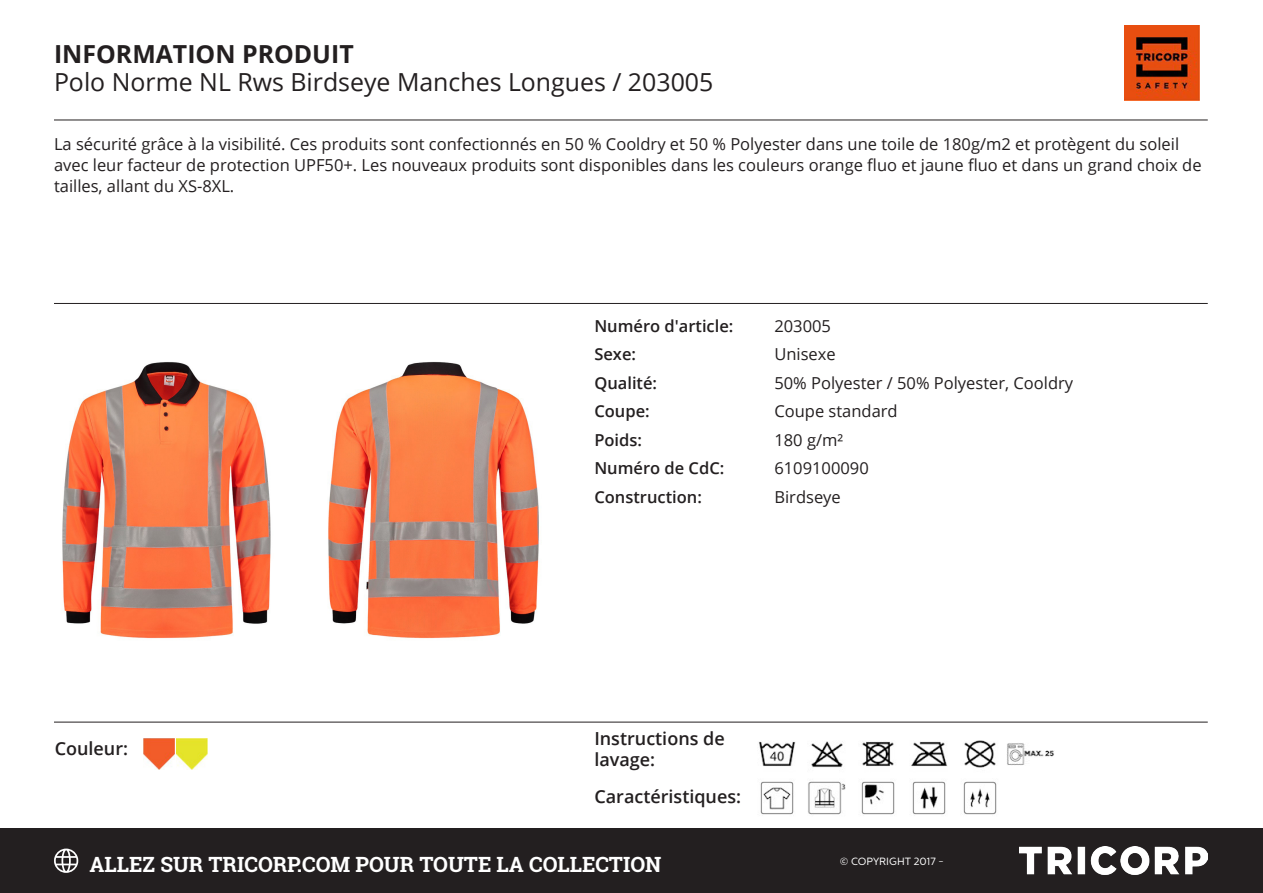
<style>
.page{position:relative;width:1263px;height:893px;background:#fff}
.page>*{position:absolute;margin:0;border:0;box-sizing:border-box;transform-origin:0 0}
.t1{font:24.9px "Open Sans";color:#231f20}
.t2{font:700 24.9px "Open Sans";color:#231f20}
.t3{font:700 21px "Roboto Slab";color:#fff}
.t4{font:600 18px/21.6px "Open Sans";color:#231f20}
.Kenmerken{font:16.5px/21px "Open Sans";color:#231f20}
.Kenmerk{font:16.5px "Open Sans";color:#231f20}
.Kenmerk-2{font:600 16.5px "Open Sans";color:#231f20}
.t5{font:10.5px "Centrale Sans";color:#fff}
</style>
<div class="page">
<img style="left:1124px;top:26px;width:75px;height:74px">
<img style="left:62px;top:362px;width:209px;height:277px">
<img style="left:328px;top:362px;width:212px;height:277px">
<img style="left:862px;top:741px;width:32px;height:25px">
<img style="left:758px;top:741px;width:38px;height:25px">
<img style="left:1007px;top:743px;width:47px;height:22px">
<img style="left:811px;top:741px;width:32px;height:27px">
<img style="left:964px;top:740px;width:32px;height:28px">
<img style="left:911px;top:741px;width:37px;height:25px">
<img style="left:861px;top:781px;width:34px;height:34px">
<img style="left:760px;top:781px;width:34px;height:34px">
<img style="left:808px;top:781px;width:38px;height:34px">
<img style="left:963px;top:781px;width:34px;height:34px">
<img style="left:912px;top:781px;width:34px;height:34px">
<img style="left:143px;top:738px;width:31px;height:31px">
<img style="left:176px;top:738px;width:31px;height:31px">
<hr style="left:54px;top:120px;width:1154px;height:1px;background:#231f20">
<hr style="left:54px;top:303px;width:1154px;height:1px;background:#231f20">
<hr style="left:54px;top:722px;width:1154px;height:1px;background:#231f20">
<div style="left:0;top:828px;width:1263px;height:65px;background:#231f20"></div>
<svg style="left:54px;top:849px;width:24px;height:24px"></svg>
<img style="left:1020px;top:847px;width:188px;height:28px">
<p class="t2" style="left:54px;top:36px;width:301px">INFORMATION PRODUIT</p>
<p class="t1" style="left:54px;top:65px;width:661px">Polo Norme NL Rws Birdseye Manches Longues / 203005</p>
<p class="Kenmerken" style="left:54px;top:133px;width:1149px">La sécurité grâce à la visibilité. Ces produits sont confectionnés en 50 % Cooldry et 50 % Polyester dans une toile de 180g/m2 et protègent du soleil avec leur facteur de protection UPF50+. Les nouveaux produits sont disponibles dans les couleurs orange fluo et jaune fluo et dans un grand choix de tailles, allant du XS-8XL.</p>
<p class="t4" style="left:55px;top:738px;width:75px">Couleur:</p>
<p class="Kenmerk-2" style="left:594px;top:314px;width:141px">Numéro d'article:</p>
<p class="Kenmerk" style="left:774px;top:314px;width:58px">203005</p>
<p class="Kenmerk-2" style="left:594px;top:343px;width:43px">Sexe:</p>
<p class="Kenmerk" style="left:774px;top:343px;width:63px">Unisexe</p>
<p class="Kenmerk-2" style="left:594px;top:371px;width:64px">Qualité:</p>
<p class="Kenmerk" style="left:774px;top:371px;width:300px">50% Polyester / 50% Polyester, Cooldry</p>
<p class="Kenmerk-2" style="left:594px;top:400px;width:57px">Coupe:</p>
<p class="Kenmerk" style="left:774px;top:400px;width:125px">Coupe standard</p>
<p class="Kenmerk-2" style="left:594px;top:428px;width:49px">Poids:</p>
<p class="Kenmerk" style="left:774px;top:428px;width:70px">180 g/m²</p>
<p class="Kenmerk-2" style="left:594px;top:457px;width:131px">Numéro de CdC:</p>
<p class="Kenmerk" style="left:774px;top:457px;width:96px">6109100090</p>
<p class="Kenmerk-2" style="left:594px;top:485px;width:109px">Construction:</p>
<p class="Kenmerk" style="left:774px;top:485px;width:68px">Birdseye</p>
<p class="t4" style="left:594px;top:727px;width:132px">Instructions de lavage:</p>
<p class="t4" style="left:594px;top:785px;width:148px">Caractéristiques:</p>
<p class="t3" style="left:90px;top:850px;width:573px">ALLEZ SUR TRICORP.COM POUR TOUTE LA COLLECTION</p>
<p class="t5" style="left:840px;top:855px;width:106px">© COPYRIGHT 2017 -</p>
</div>
